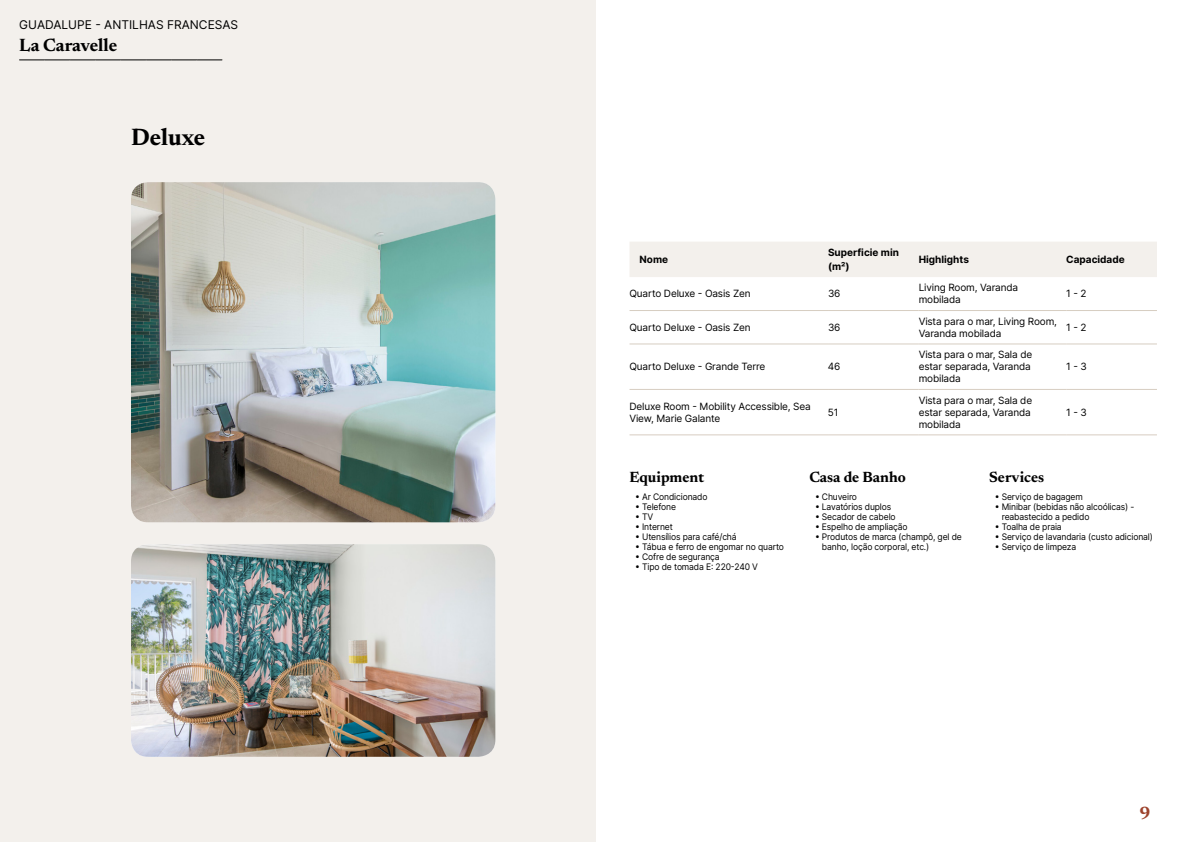
<style>
.page{position:relative;width:1191px;height:842px;background:#fff}
.page>*{position:absolute;margin:0;border:0;box-sizing:border-box;transform-origin:0 0}
.t1{font:700 24px "Newsreader 24 pt";color:#000}
.t2{font:700 18px "Newsreader 24 pt";color:#000}
.t3{font:700 18px "Newsreader 24 pt";color:#9d432c}
.t4{font:700 15px "Newsreader 24 pt";color:#000}
.t5{font:12px "Inter";color:#000}
.t6{font:10px/12px "Inter";letter-spacing:-.015em;color:#000}
.t7{font:700 10px/14px "Inter";color:#000}
.t8{font:9px/10px "Inter";letter-spacing:-.015em;color:#000;scale:.95 1}
</style>
<div class="page">
<div style="left:0;top:0;width:595px;height:842px;background:#f3f0ec"></div>
<img style="left:131px;top:182px;width:364px;height:340px">
<img style="left:131px;top:544px;width:364px;height:213px">
<svg style="left:20px;top:60px;width:202px;height:1px"></svg>
<div style="left:630px;top:242px;width:527px;height:35px;background:#f3f0ec"></div>
<hr style="left:629px;top:310px;width:199px;height:1px;background:#d7cdc1">
<hr style="left:828px;top:310px;width:90px;height:1px;background:#d7cdc1">
<hr style="left:918px;top:310px;width:148px;height:1px;background:#d7cdc1">
<hr style="left:1066px;top:310px;width:91px;height:1px;background:#d7cdc1">
<hr style="left:629px;top:343px;width:199px;height:1px;background:#d7cdc1">
<hr style="left:828px;top:343px;width:90px;height:1px;background:#d7cdc1">
<hr style="left:918px;top:343px;width:148px;height:1px;background:#d7cdc1">
<hr style="left:1066px;top:343px;width:91px;height:1px;background:#d7cdc1">
<hr style="left:629px;top:389px;width:199px;height:1px;background:#d7cdc1">
<hr style="left:828px;top:389px;width:90px;height:1px;background:#d7cdc1">
<hr style="left:918px;top:389px;width:148px;height:1px;background:#d7cdc1">
<hr style="left:1066px;top:389px;width:91px;height:1px;background:#d7cdc1">
<hr style="left:629px;top:434px;width:199px;height:1px;background:#d7cdc1">
<hr style="left:828px;top:434px;width:90px;height:1px;background:#d7cdc1">
<hr style="left:918px;top:434px;width:148px;height:1px;background:#d7cdc1">
<hr style="left:1066px;top:434px;width:91px;height:1px;background:#d7cdc1">
<h3 class="t5" style="left:19px;top:15px;width:220px">GUADALUPE - ANTILHAS FRANCESAS</h3>
<h2 class="t2" style="left:19px;top:32px;width:100px">La Caravelle</h2>
<h1 class="t1" style="left:131px;top:120px;width:76px">Deluxe</h1>
<p class="t7" style="left:639px;top:252px;width:30px">Nome</p>
<p class="t7" style="left:828px;top:245px;width:72px">Superficie min (m²)</p>
<p class="t7" style="left:918px;top:252px;width:52px">Highlights</p>
<p class="t7" style="left:1066px;top:252px;width:60px">Capacidade</p>
<p class="t6" style="left:629px;top:288px;width:123px">Quarto Deluxe - Oasis Zen</p>
<p class="t6" style="left:828px;top:288px;width:14px">36</p>
<p class="t6" style="left:918px;top:282px;width:101px">Living Room, Varanda mobilada</p>
<p class="t6" style="left:1066px;top:288px;width:22px">1 - 2</p>
<p class="t6" style="left:629px;top:321px;width:123px">Quarto Deluxe - Oasis Zen</p>
<p class="t6" style="left:828px;top:321px;width:14px">36</p>
<p class="t6" style="left:918px;top:315px;width:140px">Vista para o mar, Living Room,<br>Varanda mobilada</p>
<p class="t6" style="left:1066px;top:321px;width:22px">1 - 2</p>
<p class="t6" style="left:629px;top:360px;width:137px">Quarto Deluxe - Grande Terre</p>
<p class="t6" style="left:828px;top:360px;width:14px">46</p>
<p class="t6" style="left:918px;top:348px;width:115px">Vista para o mar, Sala de estar separada, Varanda mobilada</p>
<p class="t6" style="left:1066px;top:360px;width:22px">1 - 3</p>
<p class="t6" style="left:629px;top:400px;width:183px">Deluxe Room - Mobility Accessible, Sea<br>View, Marie Galante</p>
<p class="t6" style="left:828px;top:406px;width:12px">51</p>
<p class="t6" style="left:918px;top:394px;width:115px">Vista para o mar, Sala de estar separada, Varanda mobilada</p>
<p class="t6" style="left:1066px;top:406px;width:22px">1 - 3</p>
<h3 class="t4" style="left:629px;top:466px;width:76px">Equipment</h3>
<p class="t8" style="left:635px;top:492px;width:78px">• Ar Condicionado</p>
<p class="t8" style="left:635px;top:502px;width:44px">• Telefone</p>
<p class="t8" style="left:635px;top:512px;width:21px">• TV</p>
<p class="t8" style="left:635px;top:522px;width:41px">• Internet</p>
<p class="t8" style="left:635px;top:532px;width:108px">• Utensílios para café/chá</p>
<p class="t8" style="left:635px;top:542px;width:158px">• Tábua e ferro de engomar no quarto</p>
<p class="t8" style="left:635px;top:552px;width:90px">• Cofre de segurança</p>
<p class="t8" style="left:635px;top:562px;width:131px">• Tipo de tomada E: 220-240 V</p>
<h3 class="t4" style="left:809px;top:466px;width:98px">Casa de Banho</h3>
<p class="t8" style="left:815px;top:492px;width:46px">• Chuveiro</p>
<p class="t8" style="left:815px;top:502px;width:82px">• Lavatórios duplos</p>
<p class="t8" style="left:815px;top:512px;width:86px">• Secador de cabelo</p>
<p class="t8" style="left:815px;top:522px;width:99px">• Espelho de ampliação</p>
<p class="t8" style="left:822px;top:532px;width:149px;text-indent:-7px">• Produtos de marca (champô, gel de banho, loção corporal, etc.)</p>
<h3 class="t4" style="left:989px;top:466px;width:57px">Services</h3>
<p class="t8" style="left:994px;top:492px;width:94px">• Serviço de bagagem</p>
<p class="t8" style="left:1001px;top:502px;width:141px;text-indent:-7px">• Minibar (bebidas não alcoólicas) - reabastecido a pedido</p>
<p class="t8" style="left:994px;top:522px;width:72px">• Toalha de praia</p>
<p class="t8" style="left:994px;top:532px;width:168px">• Serviço de lavandaria (custo adicional)</p>
<p class="t8" style="left:994px;top:542px;width:87px">• Serviço de limpeza</p>
<h2 class="t3" style="left:1139px;top:800px;width:13px">9</h2>
</div>
